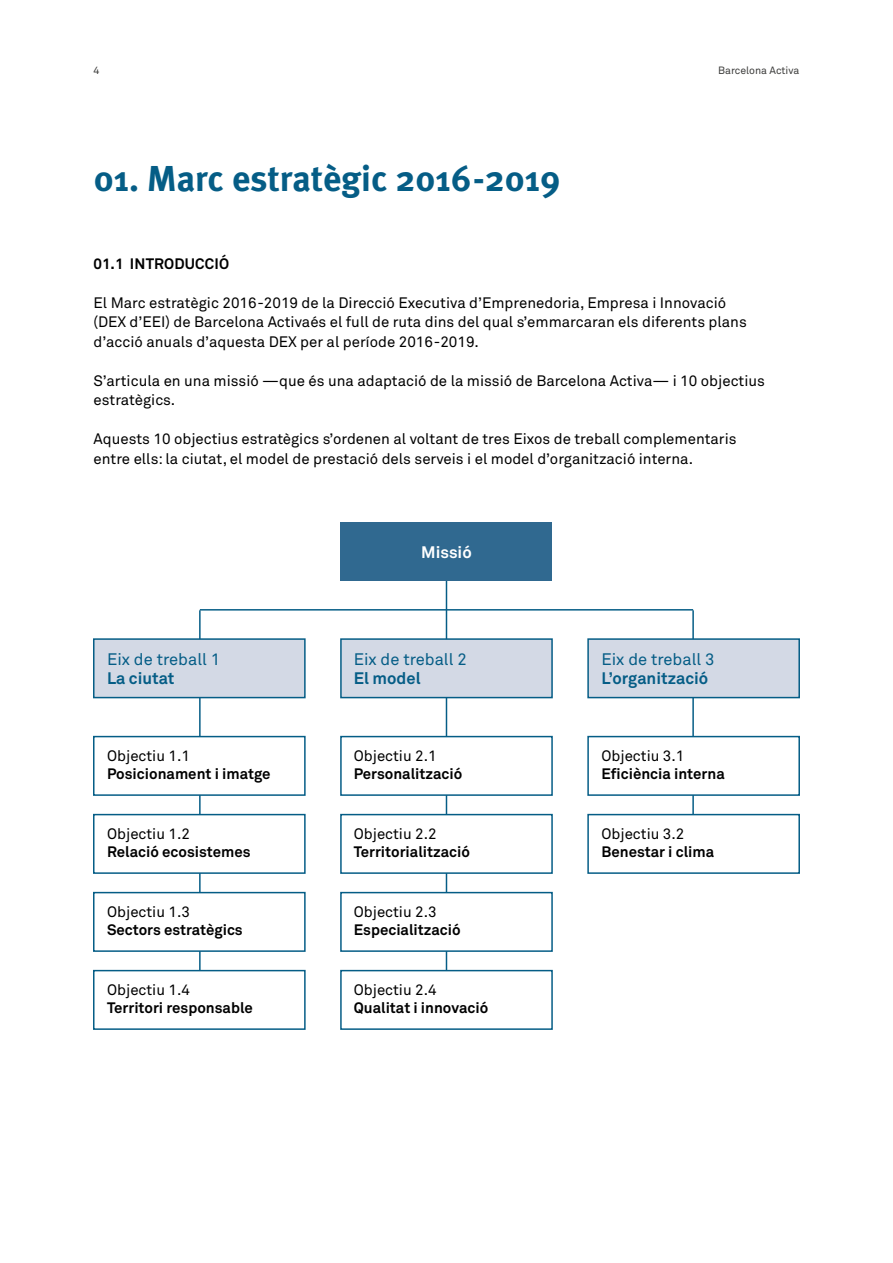
<style>
.page{position:relative;width:893px;height:1263px;background:#fff}
.page>*{position:absolute;margin:0;border:0;box-sizing:border-box;transform-origin:0 0}
.t1{font:36px "Meta Bold Turk";color:#055d86}
.t2{font:16.5px "Akkurat Std";color:#055d86}
.t3{font:700 16.5px "Akkurat Std";color:#055d86}
.t4{font:700 16.5px "Akkurat Std";color:#fff}
.t5{font:15px/19.5px "Akkurat Std";color:#000}
.t6{font:700 15px "Akkurat Std";color:#000}
.t7{font:10.5px "Akkurat Std";color:#3c3c3b}
</style>
<div class="page">
<hr style="left:446px;top:581px;width:1px;height:429px;background:#055d86">
<hr style="left:199px;top:610px;width:2px;height:403px;background:#055d86">
<hr style="left:692px;top:610px;width:2px;height:236px;background:#055d86">
<hr style="left:200px;top:609px;width:493px;height:1px;background:#055d86">
<div style="left:93px;top:638px;width:213px;height:60px;background:#d3d9e5;border:2px solid #055d86"></div>
<div style="left:93px;top:736px;width:213px;height:60px;background:#fff;border:2px solid #055d86"></div>
<div style="left:93px;top:814px;width:213px;height:60px;background:#fff;border:2px solid #055d86"></div>
<div style="left:93px;top:892px;width:213px;height:60px;background:#fff;border:2px solid #055d86"></div>
<div style="left:93px;top:970px;width:213px;height:60px;background:#fff;border:2px solid #055d86"></div>
<div style="left:340px;top:638px;width:213px;height:60px;background:#d3d9e5;border:2px solid #055d86"></div>
<div style="left:340px;top:736px;width:213px;height:60px;background:#fff;border:2px solid #055d86"></div>
<div style="left:340px;top:814px;width:213px;height:60px;background:#fff;border:2px solid #055d86"></div>
<div style="left:340px;top:892px;width:213px;height:60px;background:#fff;border:2px solid #055d86"></div>
<div style="left:340px;top:970px;width:213px;height:60px;background:#fff;border:2px solid #055d86"></div>
<div style="left:587px;top:638px;width:213px;height:60px;background:#d3d9e5;border:2px solid #055d86"></div>
<div style="left:587px;top:736px;width:213px;height:60px;background:#fff;border:2px solid #055d86"></div>
<div style="left:587px;top:814px;width:213px;height:60px;background:#fff;border:2px solid #055d86"></div>
<div style="left:341px;top:522px;width:211px;height:58px;background:#306990"></div>
<p class="t7" style="left:94px;top:64px;width:7px">4</p>
<p class="t7" style="left:718px;top:64px;width:83px">Barcelona Activa</p>
<h1 class="t1" style="left:94px;top:157px;width:468px">01. Marc estratègic 2016-2019</h1>
<p class="t6" style="left:94px;top:254px;width:137px">01.1 INTRODUCCIÓ</p>
<p class="t5" style="left:94px;top:293px;width:655px">El Marc estratègic 2016-2019 de la Direcció Executiva d’Emprenedoria, Empresa i Innovació (DEX d’EEI) de Barcelona Activaés el full de ruta dins del qual s’emmarcaran els diferents plans d’acció anuals d’aquesta DEX per al període 2016-2019.</p>
<p class="t5" style="left:94px;top:371px;width:673px">S’articula en una missió —que és una adaptació de la missió de Barcelona Activa— i 10 objectius estratègics.</p>
<p class="t5" style="left:94px;top:429px;width:645px">Aquests 10 objectius estratègics s’ordenen al voltant de tres Eixos de treball complementaris entre ells: la ciutat, el model de prestació dels serveis i el model d’organització interna.</p>
<p class="t4" style="left:421px;top:542px;width:52px">Missió</p>
<p class="t2" style="left:107px;top:649px;width:114px">Eix de treball 1</p>
<p class="t3" style="left:107px;top:668px;width:69px">La ciutat</p>
<p class="t2" style="left:354px;top:649px;width:114px">Eix de treball 2</p>
<p class="t3" style="left:354px;top:668px;width:68px">El model</p>
<p class="t2" style="left:601px;top:649px;width:114px">Eix de treball 3</p>
<p class="t3" style="left:601px;top:668px;width:108px">L’organització</p>
<p class="t5" style="left:107px;top:746px;width:84px">Objectiu 1.1</p>
<p class="t6" style="left:107px;top:765px;width:165px">Posicionament i imatge</p>
<p class="t5" style="left:354px;top:746px;width:84px">Objectiu 2.1</p>
<p class="t6" style="left:354px;top:765px;width:110px">Personalització</p>
<p class="t5" style="left:601px;top:746px;width:84px">Objectiu 3.1</p>
<p class="t6" style="left:601px;top:765px;width:125px">Eficiència interna</p>
<p class="t5" style="left:107px;top:824px;width:84px">Objectiu 1.2</p>
<p class="t6" style="left:107px;top:843px;width:145px">Relació ecosistemes</p>
<p class="t5" style="left:354px;top:824px;width:84px">Objectiu 2.2</p>
<p class="t6" style="left:354px;top:843px;width:118px">Territorialització</p>
<p class="t5" style="left:601px;top:824px;width:84px">Objectiu 3.2</p>
<p class="t6" style="left:601px;top:843px;width:114px">Benestar i clima</p>
<p class="t5" style="left:107px;top:902px;width:84px">Objectiu 1.3</p>
<p class="t6" style="left:107px;top:921px;width:137px">Sectors estratègics</p>
<p class="t5" style="left:354px;top:902px;width:84px">Objectiu 2.3</p>
<p class="t6" style="left:354px;top:921px;width:108px">Especialització</p>
<p class="t5" style="left:107px;top:980px;width:84px">Objectiu 1.4</p>
<p class="t6" style="left:107px;top:999px;width:147px">Territori responsable</p>
<p class="t5" style="left:354px;top:980px;width:84px">Objectiu 2.4</p>
<p class="t6" style="left:354px;top:999px;width:136px">Qualitat i innovació</p>
</div>
